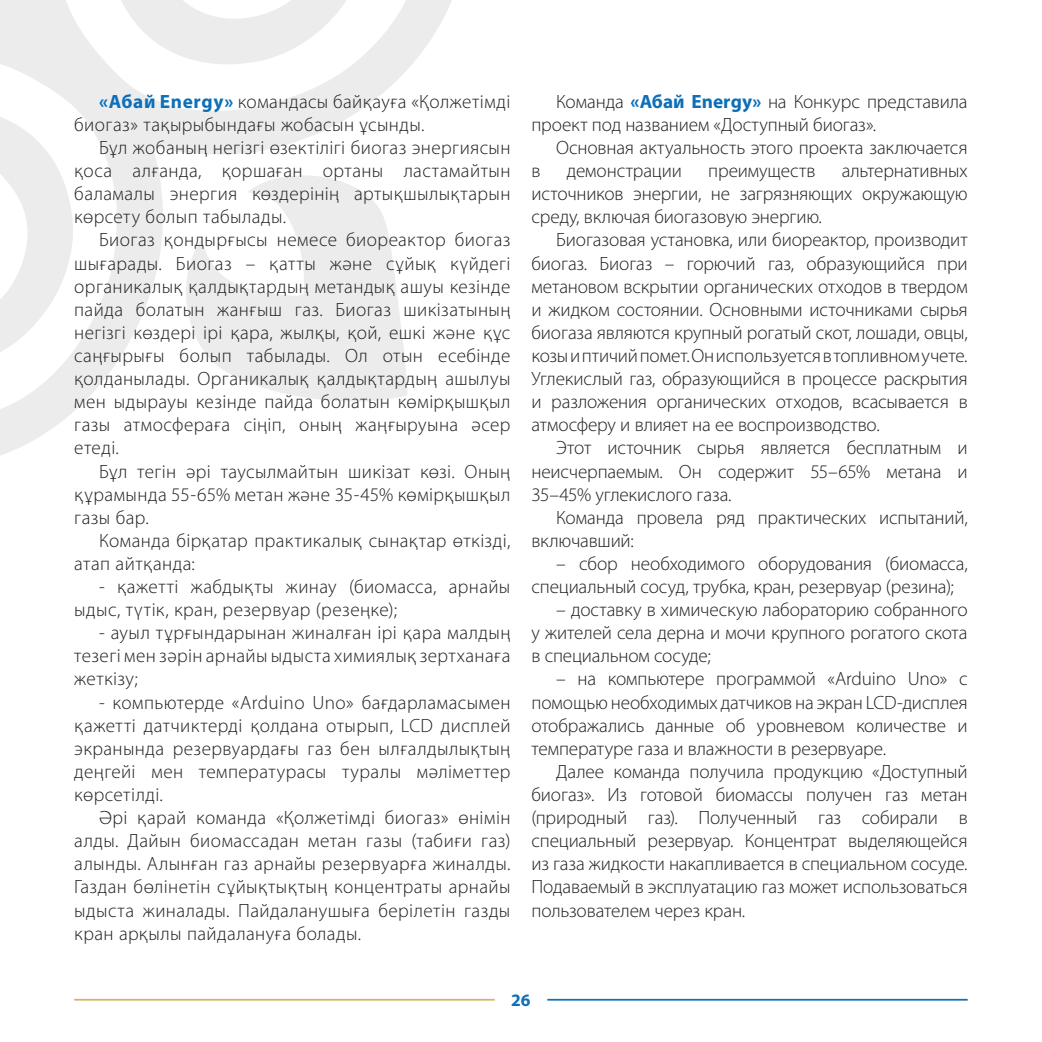
<style>
.page{position:relative;width:1042px;height:1042px;background:#fff}
.page>*{position:absolute;margin:0;border:0;box-sizing:border-box;transform-origin:0 0}
.Основной_текст{font:300 19.25px/23.1px "K Myriad Pro";letter-spacing:-.005em;color:#231f20;text-align:justify}
.No_Spacing{font:300 19.25px/23.1px "K Myriad Pro";letter-spacing:.02em;color:#231f20;text-align:justify}
.t1{font:700 17.5px "K Myriad Pro";color:#0c6fb8}
.s1{font-weight:700;color:#0c6fb8}
</style>
<div class="page">
<svg style="left:0;top:0;width:452px;height:455px"></svg>
<hr style="left:74px;top:999px;width:421px;height:1px;background:#dbb066">
<hr style="left:547px;top:999px;width:420px;height:1px;background:#0c6fb8">
<p class="No_Spacing" style="left:74px;top:90px;width:438px;text-indent:25px"><span class="s1">«Абай Energy»</span> командасы байқауға «Қолжетімді биогаз» тақырыбындағы жобасын ұсынды.</p>
<p class="No_Spacing" style="left:74px;top:136px;width:438px;text-indent:25px">Бұл жобаның негізгі өзектілігі биогаз энергиясын қоса алғанда, қоршаған ортаны ластамайтын баламалы энергия көздерінің артықшылықтарын көрсету болып табылады.</p>
<p class="No_Spacing" style="left:74px;top:229px;width:438px;text-indent:25px">Биогаз қондырғысы немесе биореактор биогаз шығарады. Биогаз – қатты және сұйық күйдегі органикалық қалдықтардың метандық ашуы кезінде пайда болатын жанғыш газ. Биогаз шикізатының негізгі көздері ірі қара, жылқы, қой, ешкі және құс саңғырығы болып табылады. Ол отын есебінде қолданылады. Органикалық қалдықтардың ашылуы мен ыдырауы кезінде пайда болатын көмірқышқыл газы атмосфераға сіңіп, оның жаңғыруына әсер етеді.</p>
<p class="No_Spacing" style="left:74px;top:460px;width:438px;text-indent:25px">Бұл тегін әрі таусылмайтын шикізат көзі. Оның құрамында 55-65% метан және 35-45% көмірқышқыл газы бар.</p>
<p class="No_Spacing" style="left:74px;top:529px;width:438px;text-indent:25px">Команда бірқатар практикалық сынақтар өткізді, атап айтқанда:</p>
<p class="No_Spacing" style="left:74px;top:575px;width:438px;text-indent:25px">- қажетті жабдықты жинау (биомасса, арнайы ыдыс, түтік, кран, резервуар (резеңке);</p>
<p class="No_Spacing" style="left:74px;top:621px;width:438px;text-indent:25px">- ауыл тұрғындарынан жиналған ірі қара малдың тезегі мен зәрін арнайы ыдыста химиялық зертханаға жеткізу;</p>
<p class="No_Spacing" style="left:74px;top:691px;width:438px;text-indent:25px">- компьютерде «Arduino Uno» бағдарламасымен қажетті датчиктерді қолдана отырып, LCD дисплей экранында резервуардағы газ бен ылғалдылықтың деңгейі мен температурасы туралы мәліметтер көрсетілді.</p>
<p class="Основной_текст" style="left:74px;top:806px;width:438px;text-indent:25px">Әрі қарай команда «Қолжетімді биогаз» өнімін алды. Дайын биомассадан метан газы (табиғи газ) алынды. Алынған газ арнайы резервуарға жиналды.<br>Газдан бөлінетін сұйықтықтың концентраты арнайы ыдыста жиналады. Пайдаланушыға берілетін газды кран арқылы пайдалануға болады.</p>
<p class="Основной_текст" style="left:531px;top:90px;width:438px;text-indent:25px">Команда <span class="s1">«Абай Energy»</span> на Конкурс представила проект под названием «Доступный биогаз».</p>
<p class="Основной_текст" style="left:556px;top:136px;width:413px">Основная актуальность этого проекта заключается</p>
<p class="Основной_текст" style="left:531px;top:159px;width:11px">в</p>
<p class="Основной_текст" style="left:567px;top:159px;width:117px">демонстрации</p>
<p class="Основной_текст" style="left:708px;top:159px;width:109px">преимуществ</p>
<p class="Основной_текст" style="left:531px;top:159px;width:438px;text-indent:310px">альтернативных источников энергии, не загрязняющих окружающую среду, включая биогазовую энергию.</p>
<p class="Основной_текст" style="left:531px;top:229px;width:438px;text-indent:25px">Биогазовая установка, или биореактор, производит биогаз. Биогаз – горючий газ, образующийся при метановом вскрытии органических отходов в твердом и жидком состоянии. Основными источниками сырья биогаза являются крупный рогатый скот, лошади, овцы, козы и птичий помет. Он используется в топливном учете.<br>Углекислый газ, образующийся в процессе раскрытия и разложения органических отходов, всасывается в атмосферу и влияет на ее воспроизводство.</p>
<p class="Основной_текст" style="left:531px;top:437px;width:438px;text-indent:25px">Этот источник сырья является бесплатным и неисчерпаемым. Он содержит 55–65% метана и 35–45% углекислого газа.</p>
<p class="Основной_текст" style="left:531px;top:506px;width:438px;text-indent:25px">Команда провела ряд практических испытаний, включавший:</p>
<p class="Основной_текст" style="left:531px;top:552px;width:438px;text-indent:25px">– сбор необходимого оборудования (биомасса, специальный сосуд, трубка, кран, резервуар (резина);</p>
<p class="Основной_текст" style="left:531px;top:598px;width:438px;text-indent:25px">– доставку в химическую лабораторию собранного у жителей села дерна и мочи крупного рогатого скота в специальном сосуде;</p>
<p class="Основной_текст" style="left:531px;top:668px;width:438px;text-indent:25px">– на компьютере программой «Arduino Uno» с помощью необходимых датчиков на экран LCD-дисплея отображались данные об уровневом количестве и температуре газа и влажности в резервуаре.</p>
<p class="Основной_текст" style="left:531px;top:760px;width:438px;text-indent:25px">Далее команда получила продукцию «Доступный биогаз». Из готовой биомассы получен газ метан (природный газ). Полученный газ собирали в специальный резервуар. Концентрат выделяющейся из газа жидкости накапливается в специальном сосуде.<br>Подаваемый в эксплуатацию газ может использоваться пользователем через кран.</p>
<p class="t1" style="left:511px;top:990px;width:21px">26</p>
</div>
